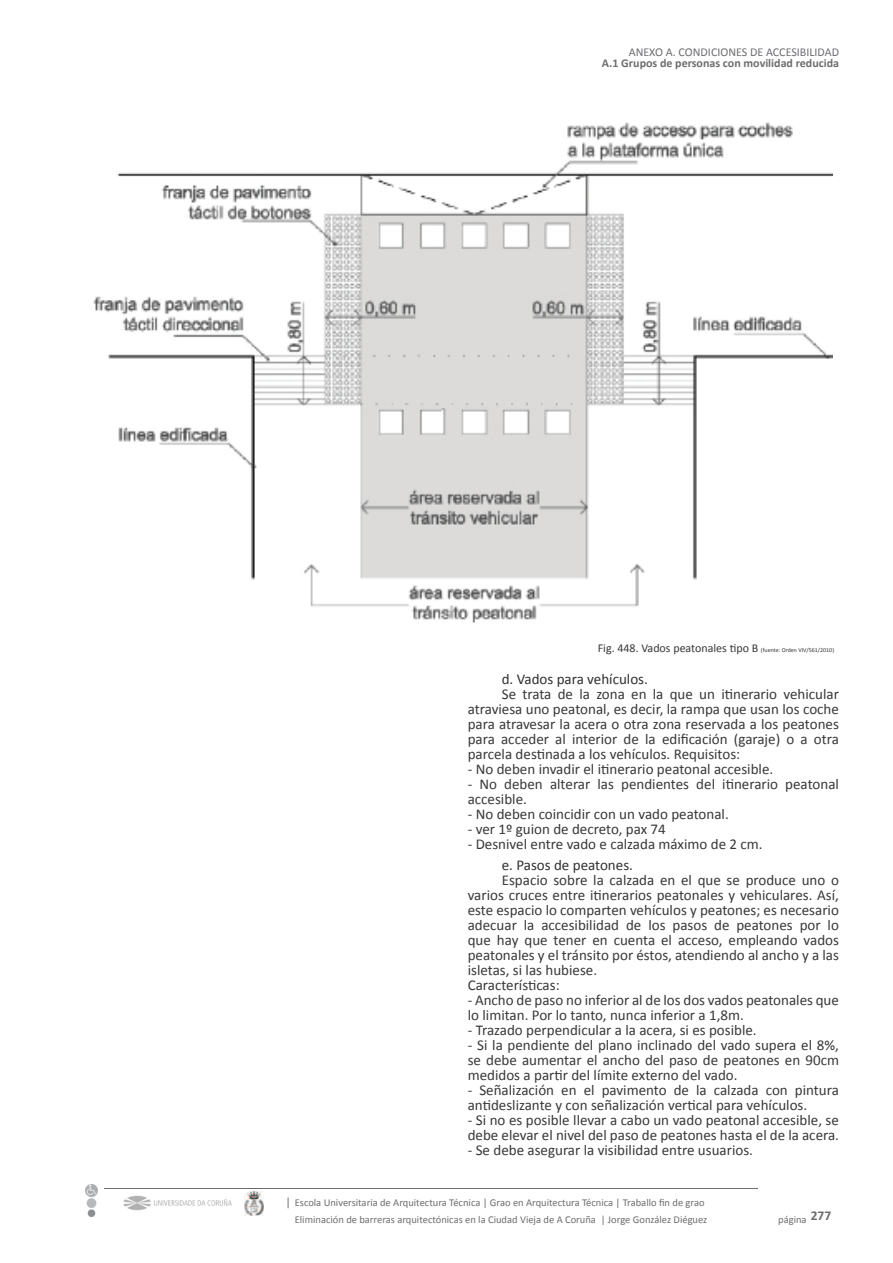
<style>
.page{position:relative;width:893px;height:1263px;background:#fff}
.page>*{position:absolute;margin:0;border:0;box-sizing:border-box;transform-origin:0 0}
.t1{font:15px/15px "Calibri";color:#383839}
.t2{font:15px "Calibri";color:#312f30}
.t3{font:12px "Calibri";color:#383839}
.t4{font:700 12px "Calibri";color:#6d6e71}
.t5{font:12px "Calibri";color:#6c6d70}
.t6{font:10.5px/16.8px "Calibri";color:#6c6d70}
.s1{font-size:6px}
</style>
<div class="page">
<img style="left:85px;top:1185px;width:13px;height:32px">
<hr style="left:105px;top:1188px;width:653px;height:1px;background:#6c6d70">
<img style="left:123px;top:1195px;width:109px;height:16px">
<img style="left:244px;top:1192px;width:20px;height:23px">
<img style="left:93px;top:122px;width:740px;height:501px">
<p class="t5" style="left:629px;top:44px;width:212px">ANEXO A. CONDICIONES DE ACCESIBILIDAD</p>
<p class="t4" style="left:602px;top:55px;width:239px">A.1 Grupos de personas con movilidad reducida</p>
<p class="t3" style="left:598px;top:640px;width:238px">Fig. 448. Vados peatonales tipo B <span class="s1">(fuente: Orden VIV/561/2010)</span></p>
<p class="t2" style="left:502px;top:669px;width:148px">d. Vados para vehículos.</p>
<p class="t1" style="left:468px;top:686px;width:373px;text-align:justify;text-indent:34px">Se trata de la zona en la que un itinerario vehicular atraviesa uno peatonal, es decir, la rampa que usan los coche para atravesar la acera o otra zona reservada a los peatones para acceder al interior de la edificación (garaje) o a otra parcela destinada a los vehículos. Requisitos:</p>
<p class="t1" style="left:468px;top:761px;width:307px">- No deben invadir el itinerario peatonal accesible.</p>
<p class="t1" style="left:468px;top:776px;width:373px">- No deben alterar las pendientes del itinerario peatonal accesible.</p>
<p class="t1" style="left:468px;top:806px;width:263px">- No deben coincidir con un vado peatonal.</p>
<p class="t1" style="left:468px;top:821px;width:200px">- ver 1º guion de decreto, pax 74</p>
<p class="t1" style="left:468px;top:836px;width:296px">- Desnivel entre vado e calzada máximo de 2 cm.</p>
<p class="t2" style="left:502px;top:855px;width:133px">e. Pasos de peatones.</p>
<p class="t1" style="left:468px;top:872px;width:373px;text-indent:34px">Espacio sobre la calzada en el que se produce uno o varios cruces entre itinerarios peatonales y vehiculares. Así, este espacio lo comparten vehículos y peatones; es necesario adecuar la accesibilidad de los pasos de peatones por lo que hay que tener en cuenta el acceso, empleando vados peatonales y el tránsito por éstos, atendiendo al ancho y a las isletas, si las hubiese.<br>Características:</p>
<p class="t1" style="left:468px;top:992px;width:373px">- Ancho de paso no inferior al de los dos vados peatonales que lo limitan. Por lo tanto, nunca inferior a 1,8m.</p>
<p class="t1" style="left:468px;top:1022px;width:290px">- Trazado perpendicular a la acera, si es posible.</p>
<p class="t1" style="left:468px;top:1037px;width:373px;text-align:justify">- Si la pendiente del plano inclinado del vado supera el 8%, se debe aumentar el ancho del paso de peatones en 90cm medidos a partir del límite externo del vado.</p>
<p class="t1" style="left:468px;top:1082px;width:373px">- Señalización en el pavimento de la calzada con pintura antideslizante y con señalización vertical para vehículos.</p>
<p class="t1" style="left:468px;top:1112px;width:373px">- Si no es posible llevar a cabo un vado peatonal accesible, se debe elevar el nivel del paso de peatones hasta el de la acera.</p>
<p class="t1" style="left:468px;top:1142px;width:287px">- Se debe asegurar la visibilidad entre usuarios.</p>
<p class="t5" style="left:285px;top:1194px;width:7px">|</p>
<p class="t6" style="left:295px;top:1194px;width:414px">Escola Universitaria de Arquitectura Técnica | Grao en Arquitectura Técnica | Traballo fin de grao<br>Eliminación de barreras arquitectónicas en la Ciudad Vieja de A Coruña | Jorge González Diéguez</p>
<p class="t6" style="left:778px;top:1211px;width:55px">página <sup>277</sup></p>
</div>
